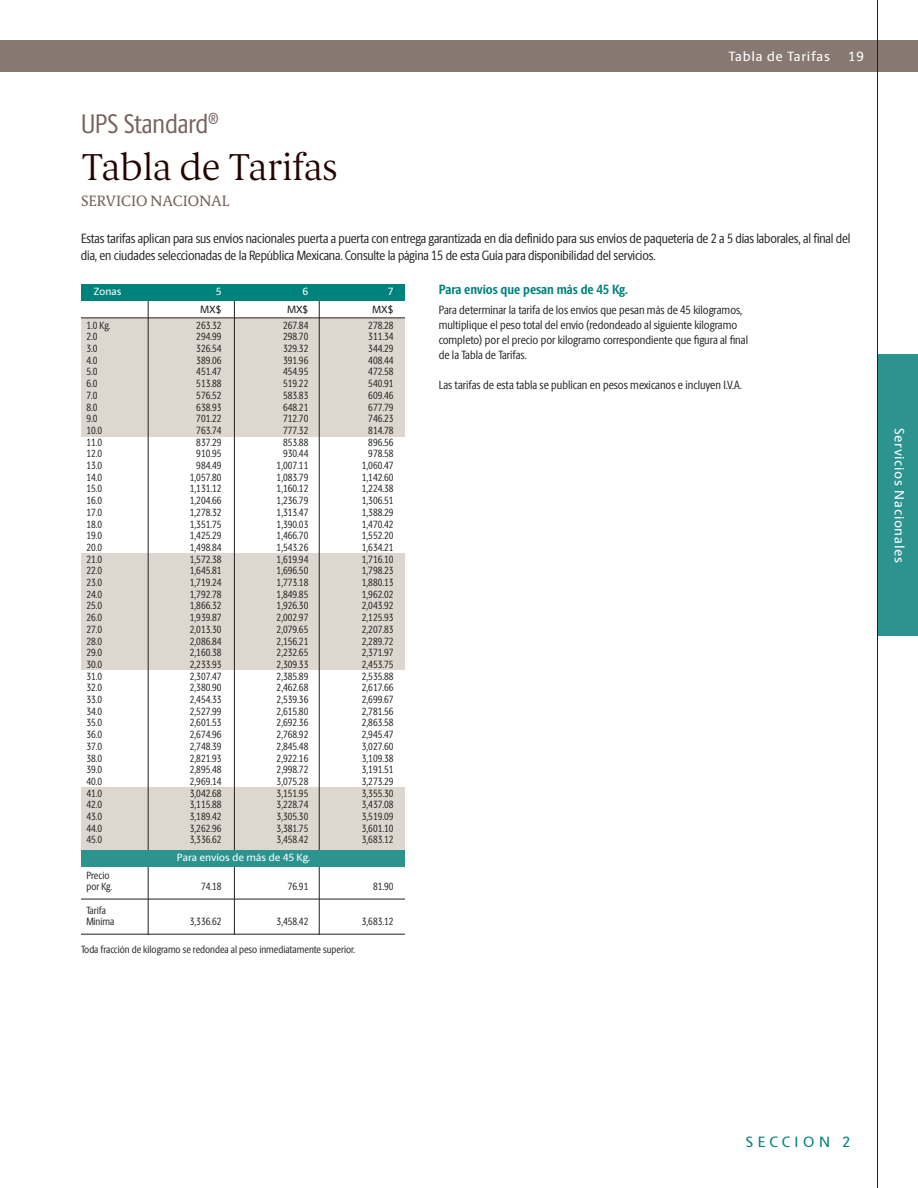
<style>
.page{position:relative;width:918px;height:1188px;background:#fff}
.page>*{position:absolute;margin:0;border:0;box-sizing:border-box;transform-origin:0 0}
.t1{font:200 37.5px "UPS Berlingske Serif Tx";color:#230300}
.t2{font:27px "UPS Berlingske Sans Cn";color:#75625c}
.t3{font:15px "UPS Berlingske Serif Tx";color:#75625c}
.t4{font:500 15px "UPS Berlingske Sans";letter-spacing:.29em;color:#00827c}
.t5{font:13.5px/17.2px "UPS Berlingske Sans Cn";letter-spacing:-.01em;color:#231f20}
.t6{font:500 13.5px "UPS Berlingske Sans";letter-spacing:.05em;color:#fff}
.t7{font:700 13.5px "UPS Berlingske Sans Cn";color:#00827c}
.t8{font:12px/15px "UPS Berlingske Sans Cn";color:#231f20}
.t9{font:10.5px/11.7px "UPS Berlingske Sans Cn";color:#231f20}
.t10{font:500 10.5px "UPS Berlingske Sans";letter-spacing:-.005em;color:#fff}
.t11{font:500 10.5px "UPS Berlingske Sans";color:#231f20}
</style>
<div class="page">
<div style="left:0;top:40px;width:918px;height:32px;background:#887872"></div>
<div style="left:877px;top:355px;width:41px;height:281px;background:#2d938f"></div>
<hr style="left:877px;top:0;width:1px;height:1188px;background:#231f20">
<div style="left:81px;top:787px;width:324px;height:74px;background:#ded7d0"></div>
<div style="left:81px;top:553px;width:324px;height:117px;background:#ded7d0"></div>
<div style="left:81px;top:318px;width:324px;height:118px;background:#ded7d0"></div>
<hr style="left:81px;top:899px;width:324px;height:1px;background:#231f20">
<hr style="left:81px;top:934px;width:324px;height:1px;background:#231f20">
<hr style="left:81px;top:318px;width:324px;height:1px;background:#231f20">
<hr style="left:148px;top:299px;width:1px;height:636px;background:#231f20">
<hr style="left:234px;top:298px;width:1px;height:637px;background:#231f20">
<hr style="left:319px;top:298px;width:1px;height:637px;background:#231f20">
<div style="left:81px;top:284px;width:324px;height:16px;background:#00827c"></div>
<div style="left:81px;top:850px;width:324px;height:16px;background:#2d938f"></div>
<h2 class="t2" style="left:81px;top:114px;width:139px">UPS Standard<sup>®</sup></h2>
<h1 class="t1" style="left:81px;top:141px;width:258px">Tabla de Tarifas</h1>
<h3 class="t3" style="left:81px;top:190px;width:150px">SERVICIO NACIONAL</h3>
<p class="t6" style="left:729px;top:52px;width:103px">Tabla de Tarifas</p>
<p class="t6" style="left:848px;top:52px;width:17px">19</p>
<p class="t5" style="left:81px;top:231px;width:771px">Estas tarifas aplican para sus envíos nacionales puerta a puerta con entrega garantizada en día definido para sus envíos de paquetería de 2 a 5 días laborales, al final del día, en ciudades seleccionadas de la República Mexicana. Consulte la página 15 de esta Guía para disponibilidad del servicios.</p>
<p class="t10" style="left:94px;top:288px;width:29px">Zonas</p>
<p class="t10" style="left:216px;top:288px;width:7px">5</p>
<p class="t10" style="left:303px;top:288px;width:7px">6</p>
<p class="t10" style="left:388px;top:288px;width:7px">7</p>
<p class="t9" style="left:190px;top:320px;width:33px;text-align:right">263.32<br>294.99<br>326.54<br>389.06<br>451.47<br>513.88<br>576.52<br>638.93<br>701.22<br>763.74<br>837.29<br>910.95<br>984.49<br>1,057.80<br>1,131.12<br>1,204.66<br>1,278.32<br>1,351.75<br>1,425.29<br>1,498.84<br>1,572.38<br>1,645.81<br>1,719.24<br>1,792.78<br>1,866.32<br>1,939.87<br>2,013.30<br>2,086.84<br>2,160.38<br>2,233.93<br>2,307.47<br>2,380.90<br>2,454.33<br>2,527.99<br>2,601.53<br>2,674.96<br>2,748.39<br>2,821.93<br>2,895.48<br>2,969.14<br>3,042.68<br>3,115.88<br>3,189.42<br>3,262.96<br>3,336.62</p>
<p class="t9" style="left:201px;top:882px;width:22px">74.18</p>
<p class="t9" style="left:190px;top:917px;width:33px">3,336.62</p>
<p class="t11" style="left:200px;top:305px;width:23px">MX$</p>
<p class="t11" style="left:287px;top:305px;width:23px">MX$</p>
<p class="t11" style="left:372px;top:305px;width:23px">MX$</p>
<p class="t9" style="left:86px;top:320px;width:26px">1.0 Kg.<br>2.0<br>3.0<br>4.0<br>5.0<br>6.0<br>7.0<br>8.0<br>9.0<br>10.0<br>11.0<br>12.0<br>13.0<br>14.0<br>15.0<br>16.0<br>17.0<br>18.0<br>19.0<br>20.0<br>21.0<br>22.0<br>23.0<br>24.0<br>25.0<br>26.0<br>27.0<br>28.0<br>29.0<br>30.0<br>31.0<br>32.0<br>33.0<br>34.0<br>35.0<br>36.0<br>37.0<br>38.0<br>39.0<br>40.0<br>41.0<br>42.0<br>43.0<br>44.0<br>45.0</p>
<p class="t9" style="left:86px;top:870px;width:27px">Precio por Kg.</p>
<p class="t9" style="left:86px;top:905px;width:30px">Tarifa<br>Mínima</p>
<p class="t9" style="left:362px;top:320px;width:33px;text-align:right">278.28<br>311.34<br>344.29<br>408.44<br>472.58<br>540.91<br>609.46<br>677.79<br>746.23<br>814.78<br>896.56<br>978.58<br>1,060.47<br>1,142.60<br>1,224.38<br>1,306.51<br>1,388.29<br>1,470.42<br>1,552.20<br>1,634.21<br>1,716.10<br>1,798.23<br>1,880.13<br>1,962.02<br>2,043.92<br>2,125.93<br>2,207.83<br>2,289.72<br>2,371.97<br>2,453.75<br>2,535.88<br>2,617.66<br>2,699.67<br>2,781.56<br>2,863.58<br>2,945.47<br>3,027.60<br>3,109.38<br>3,191.51<br>3,273.29<br>3,355.30<br>3,437.08<br>3,519.09<br>3,601.10<br>3,683.12</p>
<p class="t9" style="left:373px;top:882px;width:22px">81.90</p>
<p class="t9" style="left:362px;top:917px;width:33px">3,683.12</p>
<p class="t9" style="left:277px;top:320px;width:33px;text-align:right">267.84<br>298.70<br>329.32<br>391.96<br>454.95<br>519.22<br>583.83<br>648.21<br>712.70<br>777.32<br>853.88<br>930.44<br>1,007.11<br>1,083.79<br>1,160.12<br>1,236.79<br>1,313.47<br>1,390.03<br>1,466.70<br>1,543.26<br>1,619.94<br>1,696.50<br>1,773.18<br>1,849.85<br>1,926.30<br>2,002.97<br>2,079.65<br>2,156.21<br>2,232.65<br>2,309.33<br>2,385.89<br>2,462.68<br>2,539.36<br>2,615.80<br>2,692.36<br>2,768.92<br>2,845.48<br>2,922.16<br>2,998.72<br>3,075.28<br>3,151.95<br>3,228.74<br>3,305.30<br>3,381.75<br>3,458.42</p>
<p class="t9" style="left:288px;top:882px;width:22px">76.91</p>
<p class="t9" style="left:277px;top:917px;width:33px">3,458.42</p>
<p class="t10" style="left:177px;top:854px;width:135px">Para envíos de más de 45 Kg.</p>
<p class="t9" style="left:81px;top:945px;width:276px">Toda fracción de kilogramo se redondea al peso inmediatamente superior.</p>
<p class="t7" style="left:439px;top:279px;width:191px">Para envíos que pesan más de 45 Kg.</p>
<p class="t8" style="left:439px;top:303px;width:311px">Para determinar la tarifa de los envíos que pesan más de 45 kilogramos, multiplique el peso total del envío (redondeado al siguiente kilogramo completo) por el precio por kilogramo correspondiente que figura al final de la Tabla de Tarifas.</p>
<p class="t8" style="left:439px;top:379px;width:305px">Las tarifas de esta tabla se publican en pesos mexicanos e incluyen I.V.A.</p>
<p class="t6" style="left:904px;top:428px;width:137px;rotate:90deg">Servicios Nacionales</p>
<h3 class="t4" style="left:746px;top:1137px;width:106px">SECCION 2</h3>
</div>
